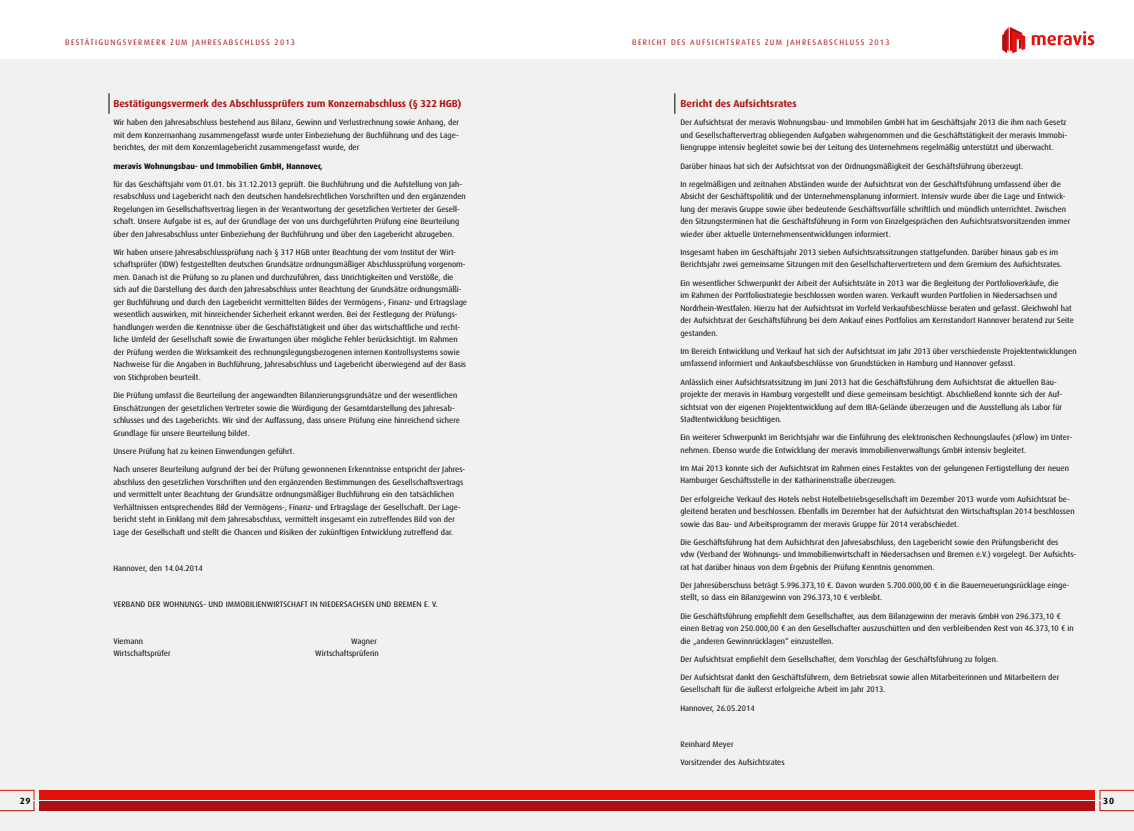
<style>
.page{position:relative;width:1134px;height:831px;background:#fff}
.page>*{position:absolute;margin:0;border:0;box-sizing:border-box;transform-origin:0 0}
.t1{font:700 10px "Dax Pro";color:#ac1013}
.t2{font:700 9px "Dax Pro";color:#000}
.t3{font:8px/12.5px "Dax Pro";letter-spacing:.005em;color:#000}
.t4{font:8px "Dax Pro";letter-spacing:.16em;color:#ac1013}
.t5{font:700 8px "Dax Pro";letter-spacing:.005em;color:#000}
</style>
<div class="page">
<div style="left:567px;top:60px;width:567px;height:771px;background:#f0f2ef"></div>
<div style="left:0;top:60px;width:567px;height:771px;background:#f0f2ef"></div>
<svg style="left:1002px;top:27px;width:23px;height:26px"></svg>
<svg style="left:1032px;top:31px;width:62px;height:14px"></svg>
<svg style="left:40px;top:799px;width:527px;height:2px"></svg>
<div style="left:40px;top:801px;width:527px;height:10px;background:#ac1013"></div>
<div style="left:40px;top:789px;width:527px;height:10px;background:#e5110c"></div>
<svg style="left:567px;top:799px;width:527px;height:2px"></svg>
<div style="left:567px;top:801px;width:527px;height:10px;background:#ac1013"></div>
<div style="left:567px;top:789px;width:527px;height:10px;background:#e5110c"></div>
<svg style="left:0;top:789px;width:35px;height:22px"></svg>
<svg style="left:1099px;top:789px;width:35px;height:22px"></svg>
<svg style="left:109px;top:93px;width:1px;height:21px"></svg>
<svg style="left:675px;top:93px;width:1px;height:21px"></svg>
<p class="t4" style="left:65px;top:37px;width:231px">BESTÄTIGUNGSVERMERK ZUM JAHRESABSCHLUSS 2013</p>
<p class="t4" style="left:632px;top:37px;width:259px">BERICHT DES AUFSICHTSRATES ZUM JAHRESABSCHLUSS 2013</p>
<p class="t1" style="left:113px;top:97px;width:350px">Bestätigungsvermerk des Abschlussprüfers zum Konzernabschluss (§ 322 HGB)</p>
<p class="t3" style="left:113px;top:116px;width:347px;text-align:justify">Wir haben den Jahresabschluss bestehend aus Bilanz, Gewinn und Verlustrechnung sowie Anhang, der mit dem Konzernanhang zusammengefasst wurde unter Einbeziehung der Buchführung und des Lage&shy;berichtes, der mit dem Konzernlagebericht zusammengefasst wurde, der</p>
<p class="t5" style="left:113px;top:161px;width:211px">meravis Wohnungsbau- und Immobilien GmbH, Hannover,</p>
<p class="t3" style="left:113px;top:177px;width:354px">für das Geschäftsjahr vom 01.01. bis 31.12.2013 geprüft. Die Buchführung und die Aufstellung von Jah&shy;resabschluss und Lagebericht nach den deutschen handelsrechtlichen Vorschriften und den ergänzenden Regelungen im Gesellschaftsvertrag liegen in der Verantwortung der gesetzlichen Vertreter der Gesell&shy;schaft. Unsere Aufgabe ist es, auf der Grundlage der von uns durchgeführten Prüfung eine Beurteilung über den Jahresabschluss unter Einbeziehung der Buchführung und über den Lagebericht abzugeben.</p>
<p class="t3" style="left:113px;top:246px;width:355px">Wir haben unsere Jahresabschlussprüfung nach § 317 HGB unter Beachtung der vom Institut der Wirt&shy;schaftsprüfer (IDW) festgestellten deutschen Grundsätze ordnungsmäßiger Abschlussprüfung vorgenom&shy;men. Danach ist die Prüfung so zu planen und durchzuführen, dass Unrichtigkeiten und Verstöße, die sich auf die Darstellung des durch den Jahresabschluss unter Beachtung der Grundsätze ordnungsmäßi&shy;ger Buchführung und durch den Lagebericht vermittelten Bildes der Vermögens-, Finanz- und Ertragslage wesentlich auswirken, mit hinreichender Sicherheit erkannt werden. Bei der Festlegung der Prüfungs&shy;handlungen werden die Kenntnisse über die Geschäftstätigkeit und über das wirtschaftliche und recht&shy;liche Umfeld der Gesellschaft sowie die Erwartungen über mögliche Fehler berücksichtigt. Im Rahmen der Prüfung werden die Wirksamkeit des rechnungslegungsbezogenen internen Kontrollsystems sowie Nachweise für die Angaben in Buchführung, Jahresabschluss und Lagebericht überwiegend auf der Basis von Stichproben beurteilt.</p>
<p class="t3" style="left:113px;top:389px;width:348px">Die Prüfung umfasst die Beurteilung der angewandten Bilanzierungsgrundsätze und der wesentlichen Einschätzungen der gesetzlichen Vertreter sowie die Würdigung der Gesamtdarstellung des Jahresab&shy;schlusses und des Lageberichts. Wir sind der Auffassung, dass unsere Prüfung eine hinreichend sichere Grundlage für unsere Beurteilung bildet.</p>
<p class="t3" style="left:113px;top:444px;width:183px">Unsere Prüfung hat zu keinen Einwendungen geführt.</p>
<p class="t3" style="left:113px;top:463px;width:353px">Nach unserer Beurteilung aufgrund der bei der Prüfung gewonnenen Erkenntnisse entspricht der Jahres&shy;abschluss den gesetzlichen Vorschriften und den ergänzenden Bestimmungen des Gesellschaftsvertrags und vermittelt unter Beachtung der Grundsätze ordnungsmäßiger Buchführung ein den tatsächlichen Verhältnissen entsprechendes Bild der Vermögens-, Finanz- und Ertragslage der Gesellschaft. Der Lage&shy;bericht steht in Einklang mit dem Jahresabschluss, vermittelt insgesamt ein zutreffendes Bild von der Lage der Gesellschaft und stellt die Chancen und Risiken der zukünftigen Entwicklung zutreffend dar.</p>
<p class="t3" style="left:113px;top:561px;width:91px">Hannover, den 14.04.2014</p>
<p class="t3" style="left:113px;top:598px;width:326px">VERBAND DER WOHNUNGS- UND IMMOBILIENWIRTSCHAFT IN NIEDERSACHSEN UND BREMEN E. V.</p>
<p class="t3" style="left:113px;top:634px;width:31px">Viemann</p>
<p class="t3" style="left:351px;top:634px;width:27px">Wagner</p>
<p class="t3" style="left:113px;top:647px;width:59px">Wirtschaftsprüfer</p>
<p class="t3" style="left:315px;top:647px;width:65px">Wirtschaftsprüferin</p>
<p class="t1" style="left:680px;top:97px;width:118px">Bericht des Aufsichtsrates</p>
<p class="t3" style="left:680px;top:116px;width:388px;text-align:justify">Der Aufsichtsrat der meravis Wohnungsbau- und Immobilen GmbH hat im Geschäftsjahr 2013 die ihm nach Gesetz und Gesellschaftervertrag obliegenden Aufgaben wahrgenommen und die Geschäftstätigkeit der meravis Immobi&shy;liengruppe intensiv begleitet sowie bei der Leitung des Unternehmens regelmäßig unterstützt und überwacht.</p>
<p class="t3" style="left:680px;top:159px;width:344px">Darüber hinaus hat sich der Aufsichtsrat von der Ordnungsmäßigkeit der Geschäftsführung überzeugt.</p>
<p class="t3" style="left:680px;top:177px;width:391px">In regelmäßigen und zeitnahen Abständen wurde der Aufsichtsrat von der Geschäftsführung umfassend über die Absicht der Geschäftspolitik und der Unternehmensplanung informiert. Intensiv wurde über die Lage und Entwick&shy;lung der meravis Gruppe sowie über bedeutende Geschäftsvorfälle schriftlich und mündlich unterrichtet. Zwischen den Sitzungsterminen hat die Geschäftsführung in Form von Einzelgesprächen den Aufsichtsratsvorsitzenden immer wieder über aktuelle Unternehmensentwicklungen informiert.</p>
<p class="t3" style="left:680px;top:246px;width:383px">Insgesamt haben im Geschäftsjahr 2013 sieben Aufsichtsratssitzungen stattgefunden. Darüber hinaus gab es im<br>Berichtsjahr zwei gemeinsame Sitzungen mit den Gesellschaftervertretern und dem Gremium des Aufsichtsrates.</p>
<p class="t3" style="left:680px;top:276px;width:395px">Ein wesentlicher Schwerpunkt der Arbeit der Aufsichtsräte in 2013 war die Begleitung der Portfolioverkäufe, die<br>im Rahmen der Portfoliostrategie beschlossen worden waren. Verkauft wurden Portfolien in Niedersachsen und Nordrhein-Westfalen. Hierzu hat der Aufsichtsrat im Vorfeld Verkaufsbeschlüsse beraten und gefasst. Gleichwohl hat der Aufsichtsrat der Geschäftsführung bei dem Ankauf eines Portfolios am Kernstandort Hannover beratend zur Seite gestanden.</p>
<p class="t3" style="left:680px;top:344px;width:398px">Im Bereich Entwicklung und Verkauf hat sich der Aufsichtsrat im Jahr 2013 über verschiedenste Projektentwicklungen umfassend informiert und Ankaufsbeschlüsse von Grundstücken in Hamburg und Hannover gefasst.</p>
<p class="t3" style="left:680px;top:375px;width:383px">Anlässlich einer Aufsichtsratssitzung im Juni 2013 hat die Geschäftsführung dem Aufsichtsrat die aktuellen Bau&shy;projekte der meravis in Hamburg vorgestellt und diese gemeinsam besichtigt. Abschließend konnte sich der Auf&shy;sichtsrat von der eigenen Projektentwicklung auf dem IBA-Gelände überzeugen und die Ausstellung als Labor für Stadtentwicklung besichtigen.</p>
<p class="t3" style="left:680px;top:431px;width:393px">Ein weiterer Schwerpunkt im Berichtsjahr war die Einführung des elektronischen Rechnungslaufes (xFlow) im Unter&shy;nehmen. Ebenso wurde die Entwicklung der meravis Immobilienverwaltungs GmbH intensiv begleitet.</p>
<p class="t3" style="left:680px;top:461px;width:390px">Im Mai 2013 konnte sich der Aufsichtsrat im Rahmen eines Festaktes von der gelungenen Fertigstellung der neuen<br>Hamburger Geschäftsstelle in der Katharinenstraße überzeugen.</p>
<p class="t3" style="left:680px;top:492px;width:396px">Der erfolgreiche Verkauf des Hotels nebst Hotelbetriebsgesellschaft im Dezember 2013 wurde vom Aufsichtsrat be&shy;gleitend beraten und beschlossen. Ebenfalls im Dezember hat der Aufsichtsrat den Wirtschaftsplan 2014 beschlossen sowie das Bau- und Arbeitsprogramm der meravis Gruppe für 2014 verabschiedet.</p>
<p class="t3" style="left:680px;top:535px;width:397px">Die Geschäftsführung hat dem Aufsichtsrat den Jahresabschluss, den Lagebericht sowie den Prüfungsbericht des<br>vdw (Verband der Wohnungs- und Immobilienwirtschaft in Niedersachsen und Bremen e.V.) vorgelegt. Der Aufsichts&shy;rat hat darüber hinaus von dem Ergebnis der Prüfung Kenntnis genommen.</p>
<p class="t3" style="left:680px;top:578px;width:391px">Der Jahresüberschuss beträgt 5.996.373,10 €. Davon wurden 5.700.000,00 € in die Bauerneuerungsrücklage einge&shy;stellt, so dass ein Bilanzgewinn von 296.373,10 € verbleibt.</p>
<p class="t3" style="left:680px;top:609px;width:395px">Die Geschäftsführung empfiehlt dem Gesellschafter, aus dem Bilanzgewinn der meravis GmbH von 296.373,10 € einen Betrag von 250.000,00 € an den Gesellschafter auszuschütten und den verbleibenden Rest von 46.373,10 € in die „anderen Gewinnrücklagen“ einzustellen.</p>
<p class="t3" style="left:680px;top:652px;width:319px">Der Aufsichtsrat empfiehlt dem Gesellschafter, dem Vorschlag der Geschäftsführung zu folgen.</p>
<p class="t3" style="left:680px;top:670px;width:380px">Der Aufsichtsrat dankt den Geschäftsführern, dem Betriebsrat sowie allen Mitarbeiterinnen und Mitarbeitern der<br>Gesellschaft für die äußerst erfolgreiche Arbeit im Jahr 2013.</p>
<p class="t3" style="left:680px;top:701px;width:76px">Hannover, 26.05.2014</p>
<p class="t3" style="left:680px;top:737px;width:55px">Reinhard Meyer</p>
<p class="t3" style="left:680px;top:756px;width:106px">Vorsitzender des Aufsichtsrates</p>
<p class="t2" style="left:20px;top:794px;width:12px">29</p>
<p class="t2" style="left:1103px;top:794px;width:12px">30</p>
</div>
